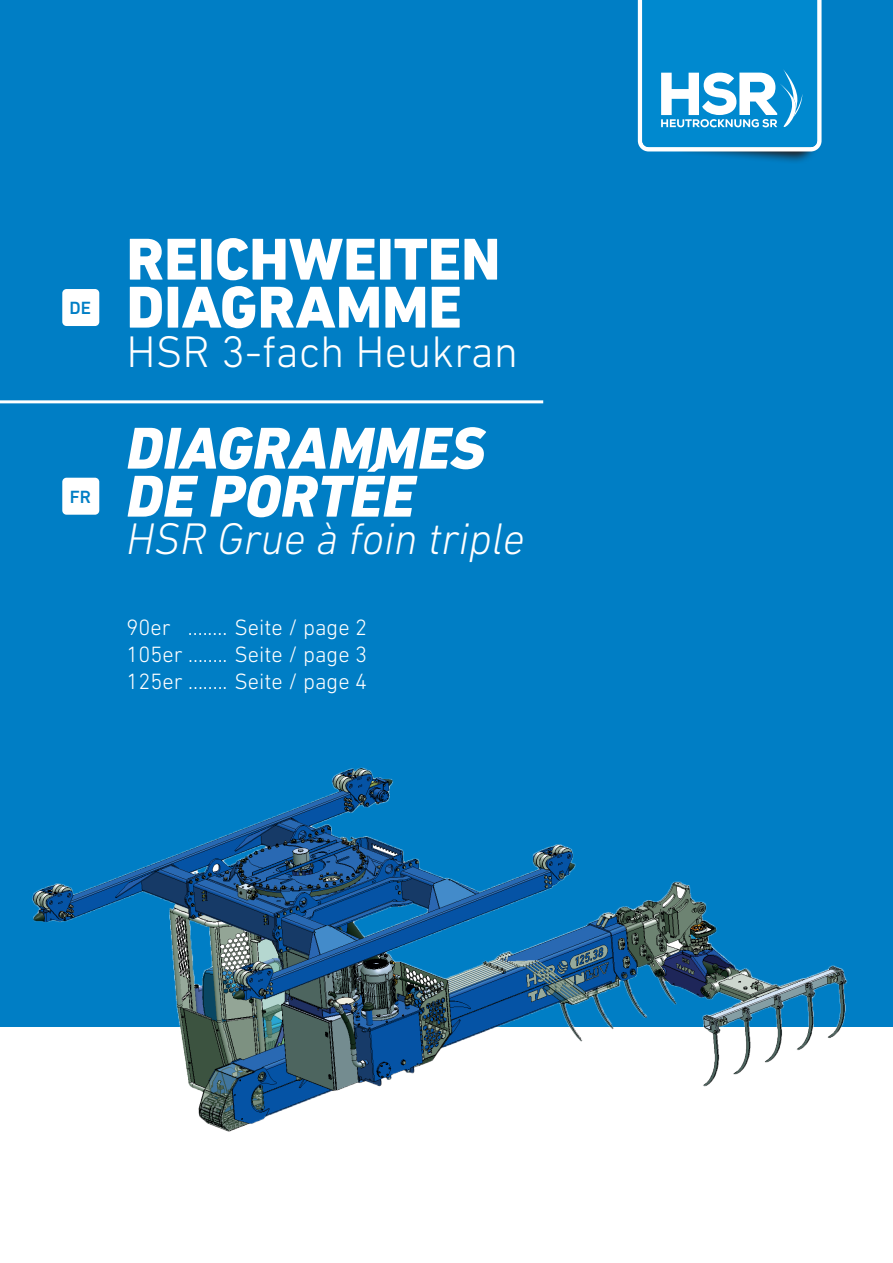
<style>
.page{position:relative;width:893px;height:1263px;background:#fff}
.page>*{position:absolute;margin:0;border:0;box-sizing:border-box;transform-origin:0 0}
.t1{font:800 60px/48px "DIN Next LT Pro";color:#fff}
.t2{font:italic 800 60px/48px "DIN Next LT Pro";color:#fff}
.t3{font:italic 300 45px "DIN Next LT Pro";color:#fff}
.t4{font:300 45px "DIN Next LT Pro";color:#fff}
.t5{font:300 22.5px/27px "DIN Next LT Pro";color:#fff;text-align:justify}
.t6{font:500 18px "DIN Next LT Pro";color:#007ec5}
</style>
<div class="page">
<div style="left:0;top:0;width:893px;height:1027px;background:#007ec5"></div>
<svg style="left:664px;top:78px;width:158px;height:84px"></svg>
<svg style="left:638px;top:0;width:183px;height:151px"></svg>
<img style="left:32px;top:767px;width:816px;height:365px">
<hr style="left:0;top:400px;width:543px;height:3px;background:#fff">
<div style="left:62px;top:289px;width:37px;height:37px;background:#fff;border-radius:4px"></div>
<div style="left:62px;top:478px;width:37px;height:37px;background:#fff;border-radius:4px"></div>
<p class="t6" style="left:70px;top:298px;width:23px">DE</p>
<p class="t6" style="left:70px;top:486px;width:23px">FR</p>
<h1 class="t1" style="left:126px;top:235px;width:375px">REICHWEITEN<br>DIAGRAMME</h1>
<h2 class="t4" style="left:126px;top:325px;width:393px">HSR 3-fach Heukran</h2>
<h1 class="t2" style="left:126px;top:424px;width:360px">DIAGRAMMES<br>DE PORTÉE</h1>
<h2 class="t3" style="left:126px;top:513px;width:399px">HSR Grue à foin triple</h2>
<p class="t5" style="left:126px;top:614px;width:242px">90er ........ Seite / page 2<br>105er ........ Seite / page 3<br>125er ........ Seite / page 4</p>
</div>
